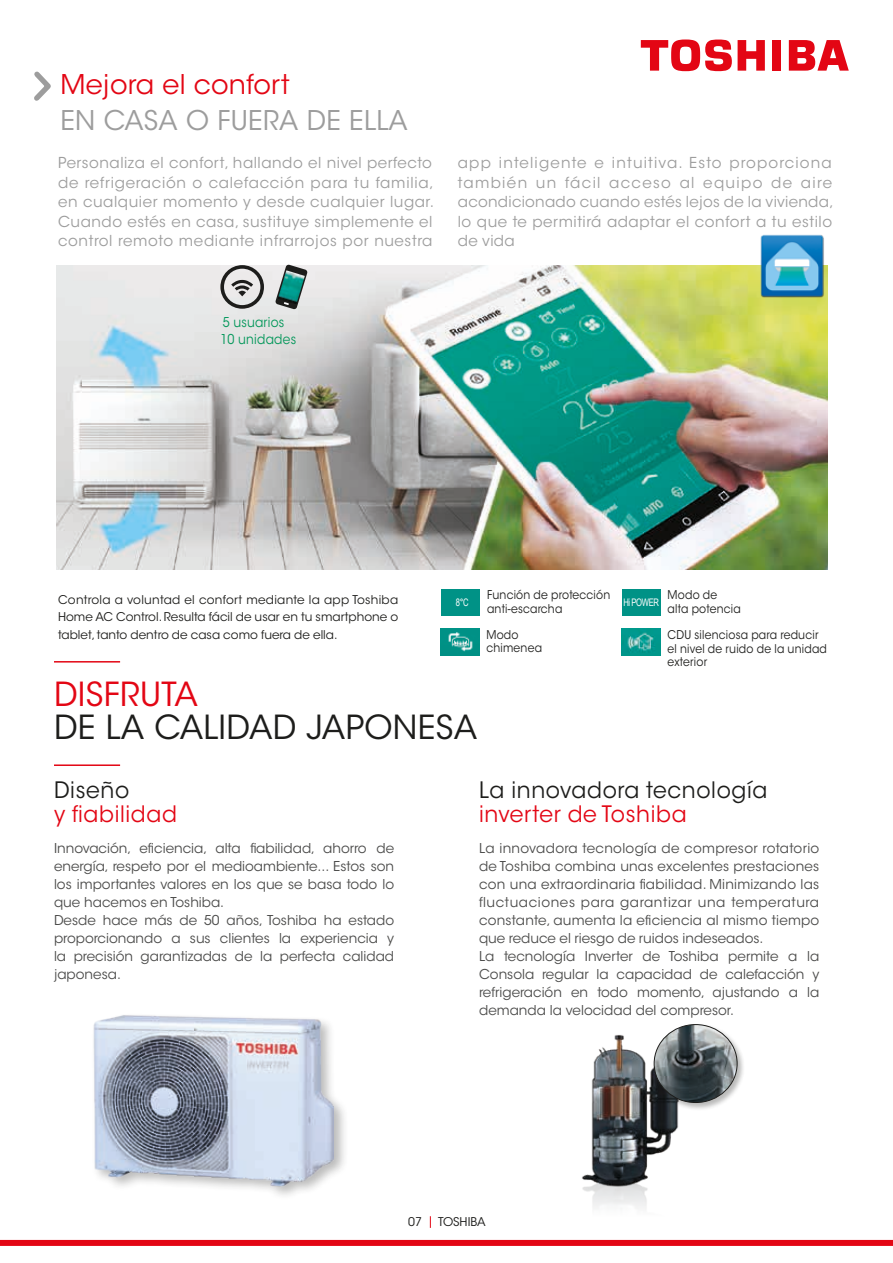
<style>
.page{position:relative;width:893px;height:1263px;background:#fff}
.page>*{position:absolute;margin:0;border:0;box-sizing:border-box;transform-origin:0 0}
.t1{font:33px "ITC Avant Garde Std";letter-spacing:.01em;color:#1d1d1b}
.t2{font:33px "ITC Avant Garde Std";letter-spacing:.01em;color:#e30614}
.t3{font:27px "ITC Avant Garde Std";letter-spacing:.01em;color:#9d9d9d}
.t4{font:27px "ITC Avant Garde Std";letter-spacing:.01em;color:#e30614}
.t5{font:22.5px "ITC Avant Garde Std";letter-spacing:.03em;color:#1d1d1b}
.t6{font:22.5px "ITC Avant Garde Std";letter-spacing:.03em;color:#e30614}
.t7{font:15px/19.5px "ITC Avant Garde Std";letter-spacing:.035em;color:#9d9d9d}
.t8{font:13.5px/18px "ITC Avant Garde Std";color:#4b4b4a}
.t9{font:13.5px/17px "ITC Avant Garde Std";letter-spacing:.02em;color:#009658;scale:.9 1}
.t10{font:12px/13.5px "ITC Avant Garde Std";letter-spacing:.02em;color:#1d1d1b;scale:.9 1}
.t11{font:12px/18px "ITC Avant Garde Std";color:#1d1d1b}
.t12{font:12px "ITC Avant Garde Std";letter-spacing:.02em;color:#1d1d1b}
.t13{font:10.35px "Arial Narrow";letter-spacing:-.04em;color:#fff;scale:.9 1}
</style>
<div class="page">
<svg style="left:430px;top:1216px;width:1px;height:12px"></svg>
<div style="left:0;top:1240px;width:893px;height:6px;background:#e30614"></div>
<div style="left:772px;top:40px;width:9px;height:31px;background:#e30614"></div>
<svg style="left:738px;top:40px;width:27px;height:31px"></svg>
<svg style="left:789px;top:40px;width:60px;height:31px"></svg>
<svg style="left:641px;top:39px;width:91px;height:33px"></svg>
<hr style="left:54px;top:764px;width:66px;height:2px;background:#e30614">
<hr style="left:54px;top:661px;width:66px;height:1px;background:#e30614">
<img style="left:57px;top:265px;width:771px;height:304px">
<svg style="left:275px;top:264px;width:33px;height:45px"></svg>
<svg style="left:220px;top:265px;width:44px;height:44px"></svg>
<img style="left:622px;top:628px;width:39px;height:27px">
<img style="left:441px;top:628px;width:39px;height:27px">
<div style="left:622px;top:589px;width:39px;height:26px;background:#009286"></div>
<div style="left:441px;top:589px;width:39px;height:26px;background:#009286"></div>
<svg style="left:34px;top:71px;width:17px;height:30px"></svg>
<img style="left:757px;top:234px;width:70px;height:66px">
<img style="left:583px;top:1034px;width:96px;height:142px">
<img style="left:582px;top:1176px;width:66px;height:33px">
<div style="left:653px;top:1024px;width:92px;height:87px;background:#1d1d1b;opacity:.3"></div>
<img style="left:654px;top:1024px;width:83px;height:78px">
<div style="left:654px;top:1024px;width:83px;height:79px;border:1px solid #1d1d1b;border-radius:50%"></div>
<div style="left:91px;top:1012px;width:257px;height:188px;background:#1d1d1b;opacity:.3"></div>
<img style="left:92px;top:1012px;width:241px;height:184px">
<h2 class="t4" style="left:60px;top:68px;width:231px">Mejora el confort</h2>
<h2 class="t3" style="left:60px;top:104px;width:349px">EN CASA O FUERA DE ELLA</h2>
<p class="t7" style="left:58px;top:153px;width:377px">Personaliza el confort, hallando el nivel perfecto de refrigeración o calefacción para tu familia, en cualquier momento y desde cualquier lugar.<br>Cuando estés en casa, sustituye simplemente el control remoto mediante infrarrojos por nuestra</p>
<p class="t7" style="left:458px;top:153px;width:377px">app inteligente e intuitiva. Esto proporciona también un fácil acceso al equipo de aire acondicionado cuando estés lejos de la vivienda, lo que te permitirá adaptar el confort a tu estilo de vida</p>
<p class="t9" style="left:220px;top:313px;width:86px">5 usuarios<br>10 unidades</p>
<p class="t12" style="left:58px;top:593px;width:342px">Controla a voluntad el confort mediante la app Toshiba</p>
<p class="t13" style="left:456px;top:595px;width:16px">8°C</p>
<p class="t11" style="left:58px;top:608px;width:342px">Home AC Control. Resulta fácil de usar en tu smartphone o tablet, tanto dentro de casa como fuera de ella.</p>
<p class="t10" style="left:487px;top:588px;width:139px">Función de protección anti-escarcha</p>
<p class="t10" style="left:486px;top:628px;width:63px">Modo chimenea</p>
<h1 class="t2" style="left:54px;top:674px;width:146px">DISFRUTA</h1>
<h1 class="t1" style="left:54px;top:707px;width:425px">DE LA CALIDAD JAPONESA</h1>
<p class="t13" style="left:623px;top:595px;width:41px">Hi POWER</p>
<p class="t10" style="left:668px;top:588px;width:83px">Modo de alta potencia</p>
<p class="t10" style="left:668px;top:628px;width:179px">CDU silenciosa para reducir el nivel de ruido de la unidad exterior</p>
<h3 class="t5" style="left:54px;top:776px;width:77px">Diseño</h3>
<h3 class="t6" style="left:54px;top:800px;width:124px">y fiabilidad</h3>
<p class="t8" style="left:54px;top:839px;width:342px">Innovación, eficiencia, alta fiabilidad, ahorro de energía, respeto por el medioambiente... Estos son los importantes valores en los que se basa todo lo que hacemos en Toshiba.<br>Desde hace más de 50 años, Toshiba ha estado proporcionando a sus clientes la experiencia y la precisión garantizadas de la perfecta calidad japonesa.</p>
<h3 class="t5" style="left:479px;top:776px;width:290px">La innovadora tecnología</h3>
<h3 class="t6" style="left:479px;top:800px;width:209px">inverter de Toshiba</h3>
<p class="t8" style="left:479px;top:839px;width:342px">La innovadora tecnología de compresor rotatorio de Toshiba combina unas excelentes prestaciones con una extraordinaria fiabilidad. Minimizando las fluctuaciones para garantizar una temperatura constante, aumenta la eficiencia al mismo tiempo que reduce el riesgo de ruidos indeseados.<br>La tecnología Inverter de Toshiba permite a la Consola regular la capacidad de calefacción y refrigeración en todo momento, ajustando a la demanda la velocidad del compresor.</p>
<p class="t12" style="left:408px;top:1214px;width:15px">07</p>
<p class="t11" style="left:438px;top:1212px;width:49px">TOSHIBA</p>
</div>
